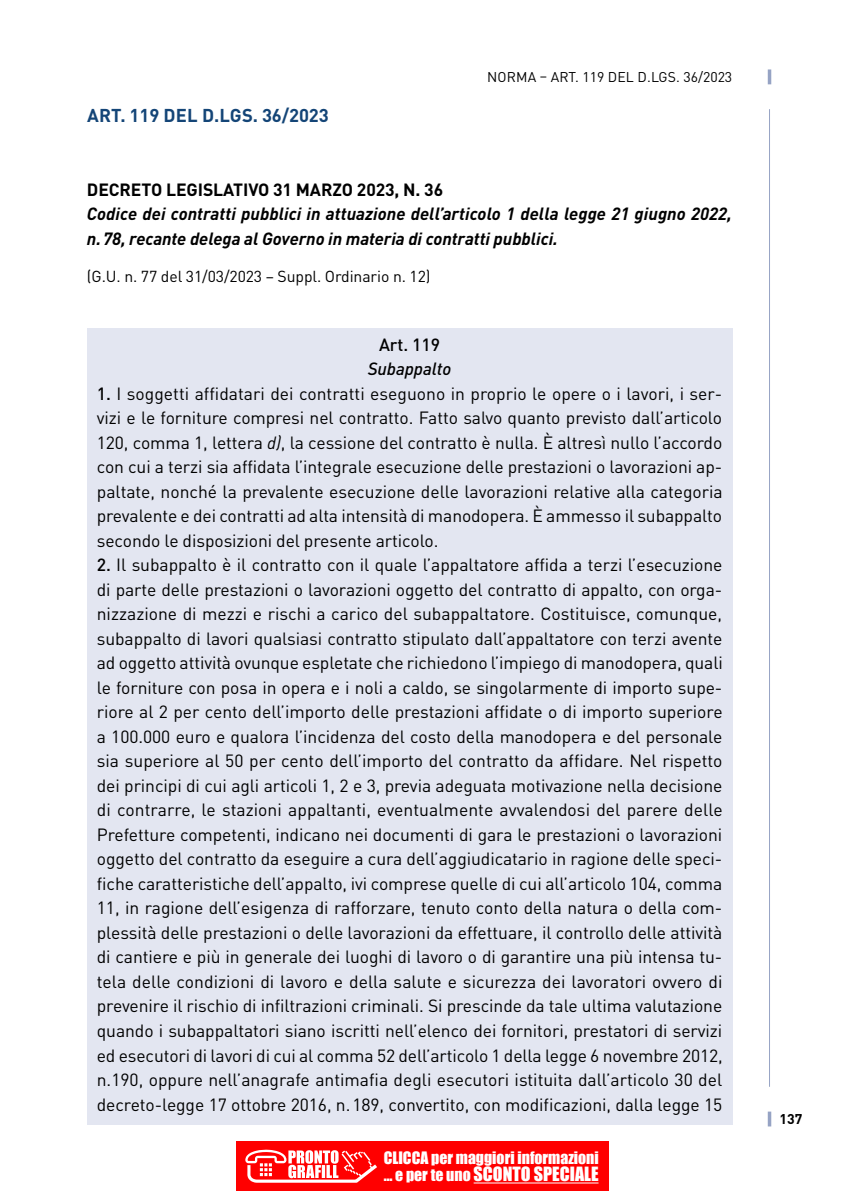
<style>
.page{position:relative;width:844px;height:1191px;background:#fff}
.page>*{position:absolute;margin:0;border:0;box-sizing:border-box;transform-origin:0 0}
.t1{font:700 18.38px "DIN Pro";letter-spacing:-.005em;color:#144577}
.t2{font:18.03px "Impact";color:#fff}
.t3{font:17.5px/24.5px "DIN Pro";letter-spacing:-.005em;color:#000;text-align:justify}
.t4{font:italic 700 17.5px/24.5px "DIN Pro";color:#000}
.t5{font:700 17.5px "DIN Pro";letter-spacing:-.005em;color:#000}
.t6{font:italic 500 17.5px "DIN Pro";letter-spacing:-.005em;color:#000}
.t7{font:500 17.5px "DIN Pro";letter-spacing:-.005em;color:#000}
.t8{font:15.75px "DIN Pro";letter-spacing:-.005em;color:#000}
.t9{font:15.75px "Impact";color:#fff}
.t10{font:14px "DIN Pro";letter-spacing:.005em;color:#000}
.t11{font:700 14px "DIN Pro";color:#000}
.s1{font-weight:500}
.s2{font-style:italic}
.s3{font-size:15.75px}
</style>
<div class="page">
<hr style="left:768px;top:109px;width:1px;height:977px;background:#96a3c4">
<svg style="left:767px;top:1111px;width:4px;height:15px"></svg>
<svg style="left:767px;top:69px;width:4px;height:15px"></svg>
<div style="left:87px;top:328px;width:645px;height:36px;background:#e3e6f1"></div>
<div style="left:87px;top:353px;width:645px;height:36px;background:#e3e6f1"></div>
<div style="left:87px;top:376px;width:645px;height:185px;background:#e3e6f1"></div>
<div style="left:87px;top:548px;width:645px;height:576px;background:#e3e6f1"></div>
<div style="left:236px;top:1141px;width:372px;height:50px;background:#f00"></div>
<hr style="left:473px;top:1182px;width:125px;height:1px;background:#fff">
<svg style="left:245px;top:1149px;width:132px;height:34px"></svg>
<p class="t1" style="left:87px;top:100px;width:243px">ART. 119 DEL D.LGS. 36/2023</p>
<p class="t10" style="left:487px;top:66px;width:246px">NORMA – ART. 119 DEL D.LGS. 36/2023</p>
<p class="t5" style="left:87px;top:175px;width:358px">DECRETO LEGISLATIVO 31 MARZO 2023, N. 36</p>
<p class="t4" style="left:87px;top:200px;width:646px">Codice dei contratti pubblici in attuazione dell’articolo 1 della legge 21 giugno 2022, n.78, recante delega al Governo in materia di contratti pubblici.</p>
<p class="t8" style="left:87px;top:263px;width:345px">(G.U. n. 77 del 31/03/2023 – Suppl. Ordinario n. 12)</p>
<p class="t7" style="left:379px;top:330px;width:62px">Art. 119</p>
<p class="t6" style="left:367px;top:355px;width:85px">Subappalto</p>
<p class="t3" style="left:97px;top:379px;width:627px"><span class="s1">1.</span> I soggetti affidatari dei contratti eseguono in proprio le opere o i lavori, i ser&shy;vizi e le forniture compresi nel contratto. Fatto salvo quanto previsto dall’articolo 120, comma 1, lettera <span class="s2">d)</span>, la cessione del contratto è nulla. È altresì nullo l’accordo con cui a terzi sia affidata l’integrale esecuzione delle prestazioni o lavorazioni ap&shy;paltate, nonché la prevalente esecuzione delle lavorazioni relative alla categoria prevalente e dei contratti ad alta intensità di manodopera. È ammesso il subappalto secondo le disposizioni del presente articolo.</p>
<p class="t3" style="left:97px;top:551px;width:627px"><span class="s1">2.</span> Il subappalto è il contratto con il quale l’appaltatore affida a terzi l’esecuzione di parte delle prestazioni o lavorazioni oggetto del contratto di appalto, con orga&shy;nizzazione di mezzi e rischi a carico del subappaltatore. Costituisce, comunque, subappalto di lavori qualsiasi contratto stipulato dall’appaltatore con terzi avente ad oggetto attività ovunque espletate che richiedono l’impiego di manodopera, quali le forniture con posa in opera e i noli a caldo, se singolarmente di importo supe&shy;riore al 2 per cento dell’importo delle prestazioni affidate o di importo superiore a 100.000 euro e qualora l’incidenza del costo della manodopera e del personale sia superiore al 50 per cento dell’importo del contratto da affidare. Nel rispetto dei principi di cui agli articoli 1, 2 e 3, previa adeguata motivazione nella decisione di contrarre, le stazioni appaltanti, eventualmente avvalendosi del parere delle Prefetture competenti, indicano nei documenti di gara le prestazioni o lavorazioni oggetto del contratto da eseguire a cura dell’aggiudicatario in ragione delle speci&shy;fiche caratteristiche dell’appalto, ivi comprese quelle di cui all’articolo 104, comma 11, in ragione dell’esigenza di rafforzare, tenuto conto della natura o della com&shy;plessità delle prestazioni o delle lavorazioni da effettuare, il controllo delle attività di cantiere e più in generale dei luoghi di lavoro o di garantire una più intensa tu&shy;tela delle condizioni di lavoro e della salute e sicurezza dei lavoratori ovvero di prevenire il rischio di infiltrazioni criminali. Si prescinde da tale ultima valutazione quando i subappaltatori siano iscritti nell’elenco dei fornitori, prestatori di servizi ed esecutori di lavori di cui al comma 52 dell’articolo 1 della legge 6 novembre 2012, n.190, oppure nell’anagrafe antimafia degli esecutori istituita dall’articolo 30 del decreto-legge 17 ottobre 2016, n.189, convertito, con modificazioni, dalla legge 15</p>
<p class="t9" style="left:383px;top:1145px;width:216px">CLICCA per maggiori informazioni</p>
<p class="t2" style="left:383px;top:1160px;width:216px"><span class="s3">… e per te uno</span> SCONTO SPECIALE</p>
<p class="t11" style="left:779px;top:1107px;width:24px">137</p>
</div>
